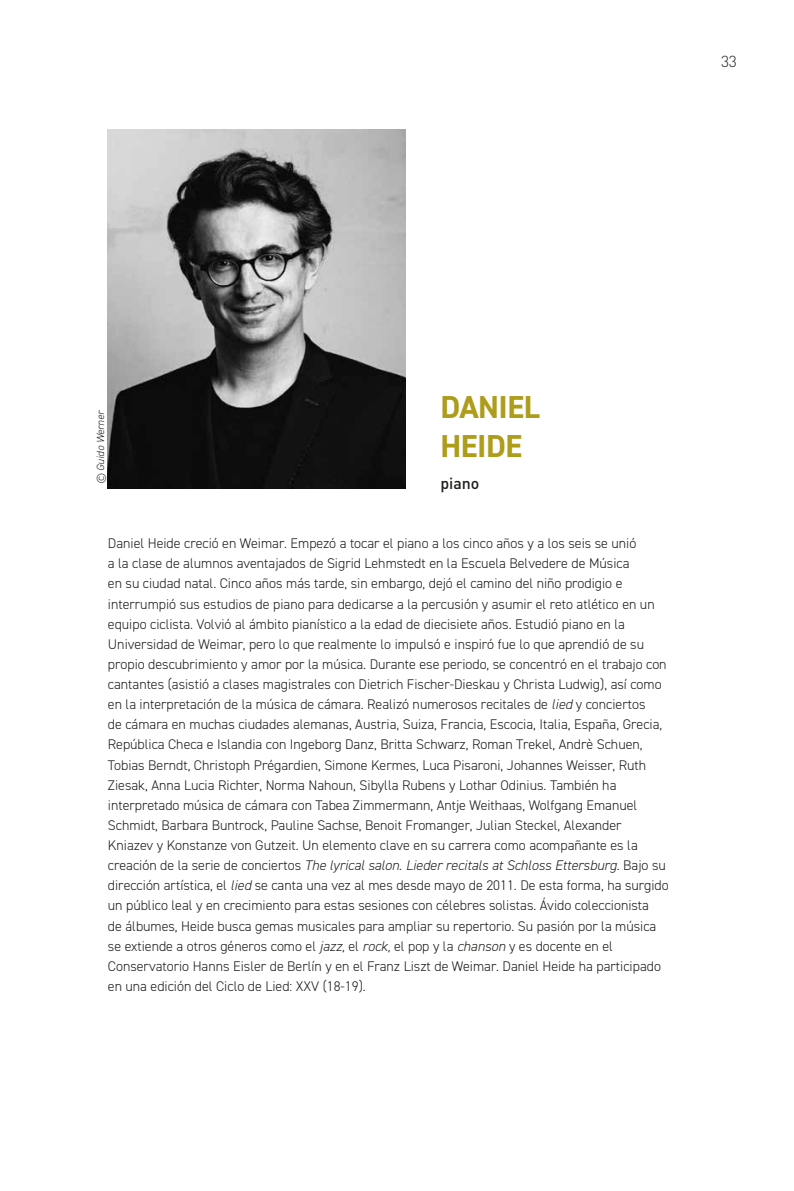
<style>
.page{position:relative;width:794px;height:1191px;background:#fff}
.page>*{position:absolute;margin:0;border:0;box-sizing:border-box;transform-origin:0 0}
.t1{font:700 31.85px/38.9px "DIN2014";letter-spacing:-.015em;color:#ae9c1b}
.t2{font:500 15.92px "DIN";color:#1d1d1b}
.t3{font:300 15.75px "DIN";color:#1d1d1b}
.t4{font:300 14px/20.1px "DIN2014";color:#1d1d1b}
.t5{font:italic 300 10.5px "DIN2014";color:#1d1d1b}
.s1{font-style:italic}
</style>
<div class="page">
<img style="left:108px;top:129px;width:298px;height:360px">
<p class="t3" style="left:721px;top:52px;width:17px">33</p>
<p class="t5" style="left:94px;top:484px;width:75px;rotate:-90deg">© Guido Werner</p>
<h1 class="t1" style="left:440px;top:387px;width:101px">DANIEL<br>HEIDE</h1>
<p class="t2" style="left:440px;top:473px;width:41px">piano</p>
<p class="t4" style="left:108px;top:533px;width:562px">Daniel Heide creció en Weimar. Empezó a tocar el piano a los cinco años y a los seis se unió<br>a la clase de alumnos aventajados de Sigrid Lehmstedt en la Escuela Belvedere de Música<br>en su ciudad natal. Cinco años más tarde, sin embargo, dejó el camino del niño prodigio e interrumpió sus estudios de piano para dedicarse a la percusión y asumir el reto atlético en un equipo ciclista. Volvió al ámbito pianístico a la edad de diecisiete años. Estudió piano en la Universidad de Weimar, pero lo que realmente lo impulsó e inspiró fue lo que aprendió de su propio descubrimiento y amor por la música. Durante ese periodo, se concentró en el trabajo con cantantes (asistió a clases magistrales con Dietrich Fischer-Dieskau y Christa Ludwig), así como en la interpretación de la música de cámara. Realizó numerosos recitales de <span class="s1">lied</span> y conciertos<br>de cámara en muchas ciudades alemanas, Austria, Suiza, Francia, Escocia, Italia, España, Grecia, República Checa e Islandia con Ingeborg Danz, Britta Schwarz, Roman Trekel, Andrè Schuen, Tobias Berndt, Christoph Prégardien, Simone Kermes, Luca Pisaroni, Johannes Weisser, Ruth Ziesak, Anna Lucia Richter, Norma Nahoun, Sibylla Rubens y Lothar Odinius. También ha interpretado música de cámara con Tabea Zimmermann, Antje Weithaas, Wolfgang Emanuel Schmidt, Barbara Buntrock, Pauline Sachse, Benoit Fromanger, Julian Steckel, Alexander Kniazev y Konstanze von Gutzeit. Un elemento clave en su carrera como acompañante es la creación de la serie de conciertos <span class="s1">The lyrical salon. Lieder recitals at Schloss Ettersburg.</span> Bajo su dirección artística, el <span class="s1">lied</span> se canta una vez al mes desde mayo de 2011. De esta forma, ha surgido un público leal y en crecimiento para estas sesiones con célebres solistas. Ávido coleccionista<br>de álbumes, Heide busca gemas musicales para ampliar su repertorio. Su pasión por la música se extiende a otros géneros como el <span class="s1">jazz,</span> el <span class="s1">rock,</span> el pop y la <span class="s1">chanson</span> y es docente en el Conservatorio Hanns Eisler de Berlín y en el Franz Liszt de Weimar. Daniel Heide ha participado en una edición del Ciclo de Lied: XXV (18-19).</p>
</div>
